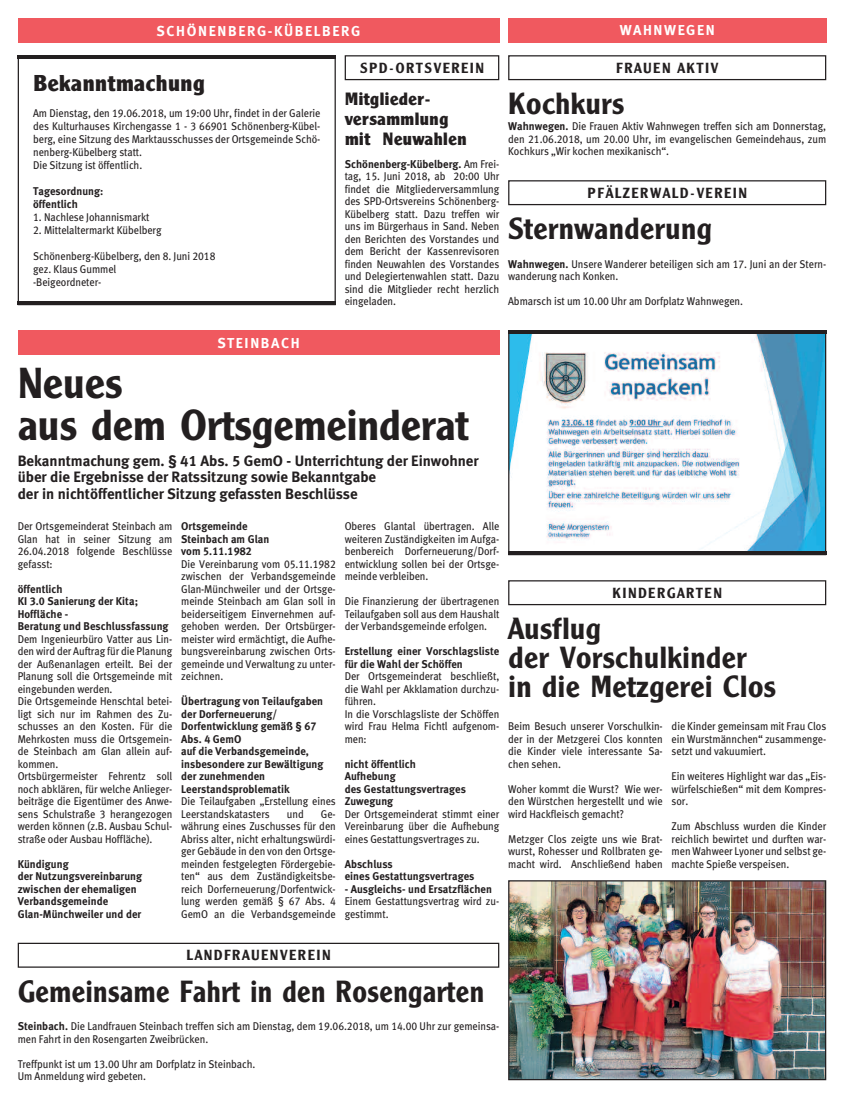
<style>
.page{position:relative;width:844px;height:1102px;background:#fff}
.page>*{position:absolute;margin:0;border:0;box-sizing:border-box;transform-origin:0 0}
.t1{font:600 42.5px/42.5px "M Clearface Gothic";color:#231f20}
.t2{font:600 30px/28.8px "M Clearface Gothic";letter-spacing:.01em;color:#231f20}
.t3{font:600 30px "M Clearface Gothic";letter-spacing:.01em;color:#231f20;scale:.95 1}
.t4{font:700 22.5px "M Clearface Gothic";letter-spacing:.01em;color:#231f20}
.t5{font:700 17.5px/20px "M Clearface Gothic";letter-spacing:.01em;color:#231f20}
.t6{font:15px/16.2px "Meta Bold LF";color:#231f20}
.t7{font:600 14.38px "M Clearface Gothic";letter-spacing:.115em;color:#231f20}
.t8{font:14.38px "Meta Bold LF";letter-spacing:.11em;color:#fff}
.t9{font:11.25px/12.5px "Meta Book LF";letter-spacing:-.005em;color:#231f20;text-align:justify;scale:.92 1}
.t10{font:11.25px/12.5px "Meta Bold LF";letter-spacing:.005em;color:#231f20;scale:.96 1}
.s1{font-family:"Meta Book LF"}
.s2{font-family:"Meta Bold LF"}
</style>
<div class="page">
<div style="left:18px;top:330px;width:481px;height:25px;background:#f0595f"></div>
<div style="left:18px;top:18px;width:481px;height:25px;background:#f0595f"></div>
<div style="left:345px;top:55px;width:154px;height:25px;border:1px solid #231f20"></div>
<hr style="left:18px;top:302px;width:318px;height:3px;background:#231f20">
<hr style="left:18px;top:55px;width:318px;height:4px;background:#231f20">
<div style="left:18px;top:943px;width:481px;height:25px;border:1px solid #231f20"></div>
<div style="left:508px;top:18px;width:318px;height:25px;background:#f0595f"></div>
<div style="left:508px;top:55px;width:318px;height:25px;border:1px solid #231f20"></div>
<div style="left:508px;top:580px;width:318px;height:25px;border:1px solid #231f20"></div>
<img style="left:510px;top:882px;width:314px;height:196px">
<div style="left:508px;top:880px;width:318px;height:200px;border:1px solid #231f20"></div>
<div style="left:508px;top:180px;width:318px;height:25px;border:1px solid #231f20"></div>
<img style="left:510px;top:334px;width:314px;height:218px">
<hr style="left:508px;top:330px;width:318px;height:4px;background:#231f20">
<hr style="left:508px;top:552px;width:318px;height:3px;background:#231f20">
<p class="t8" style="left:157px;top:25px;width:205px">SCHÖNENBERG-KÜBELBERG</p>
<h3 class="t4" style="left:33px;top:75px;width:173px">Bekanntmachung</h3>
<p class="t9" style="left:33px;top:108px;width:314px;line-height:13px;text-align:left">Am Dienstag, den 19.06.2018, um 19:00 Uhr, findet in der Galerie des Kulturhauses Kirchengasse 1 - 3 66901 Schönenberg-Kübel&shy;berg, eine Sitzung des Marktausschusses der Ortsgemeinde Schö&shy;nenberg-Kübelberg statt.<br>Die Sitzung ist öffentlich.</p>
<p class="t10" style="left:33px;top:186px;width:75px;line-height:13px">Tagesordnung: öffentlich</p>
<p class="t9" style="left:33px;top:212px;width:128px">1. Nachlese Johannismarkt</p>
<p class="t9" style="left:33px;top:225px;width:141px">2. Mittelaltermarkt Kübelberg</p>
<p class="t9" style="left:33px;top:251px;width:200px;line-height:13px;text-align:left">Schönenberg-Kübelberg, den 8. Juni 2018 gez. Klaus Gummel<br>-Beigeordneter-</p>
<p class="t7" style="left:360px;top:63px;width:125px">SPD-ORTSVEREIN</p>
<h3 class="t5" style="left:345px;top:91px;width:123px">Mitglieder&shy;versammlung mit Neuwahlen</h3>
<p class="t10" style="left:345px;top:159px;width:162px">Schönenberg-Kübelberg. <span class="s1">Am Frei-</span></p>
<p class="t9" style="left:345px;top:171px;width:170px">tag, 15. Juni 2018, ab 20:00 Uhr findet die Mitgliederversammlung des SPD-Ortsvereins Schönenberg-Kübelberg statt. Dazu treffen wir uns im Bürgerhaus in Sand. Neben den Berichten des Vorstandes und dem Bericht der Kassenrevisoren finden Neuwahlen des Vorstandes und Delegiertenwahlen statt. Dazu sind die Mitglieder recht herzlich eingeladen.</p>
<p class="t8" style="left:620px;top:25px;width:97px">WAHNWEGEN</p>
<p class="t7" style="left:616px;top:63px;width:103px">FRAUEN AKTIV</p>
<h2 class="t2" style="left:508px;top:92px;width:117px">Kochkurs</h2>
<p class="t9" style="left:508px;top:121px;width:347px"><span class="s2">Wahnwegen.</span> Die Frauen Aktiv Wahnwegen treffen sich am Donnerstag, den 21.06.2018, um 20.00 Uhr, im evangelischen Gemeindehaus, zum Kochkurs „Wir kochen mexikanisch“.</p>
<p class="t7" style="left:588px;top:188px;width:161px">PFÄLZERWALD-VEREIN</p>
<h2 class="t2" style="left:508px;top:217px;width:205px">Sternwanderung</h2>
<p class="t9" style="left:508px;top:259px;width:347px"><span class="s2">Wahnwegen.</span> Unsere Wanderer beteiligen sich am 17. Juni an der Stern&shy;wanderung nach Konken.</p>
<p class="t9" style="left:508px;top:296px;width:257px">Abmarsch ist um 10.00 Uhr am Dorfplatz Wahnwegen.</p>
<p class="t8" style="left:217px;top:338px;width:84px">STEINBACH</p>
<h1 class="t1" style="left:18px;top:365px;width:452px">Neues<br>aus dem Ortsgemeinderat</h1>
<h3 class="t6" style="left:18px;top:454px;width:462px">Bekanntmachung gem. § 41 Abs. 5 GemO - Unterrichtung der Einwohner über die Ergebnisse der Ratssitzung sowie Bekanntgabe<br>der in nichtöffentlicher Sitzung gefassten Beschlüsse</h3>
<p class="t9" style="left:18px;top:521px;width:170px">Der Ortsgemeinderat Steinbach am Glan hat in seiner Sitzung am 26.04.2018 folgende Beschlüsse gefasst:</p>
<p class="t10" style="left:18px;top:584px;width:159px">öffentlich<br>KI 3.0 Sanierung der Kita;<br>Hoffläche -<br>Beratung und Beschlussfassung</p>
<p class="t9" style="left:18px;top:634px;width:170px;text-align:left">Dem Ingenieurbüro Vatter aus Lin&shy;den wird der Auftrag für die Planung der Außenanlagen erteilt. Bei der<br>Planung soll die Ortsgemeinde mit eingebunden werden.<br>Die Ortsgemeinde Henschtal betei&shy;ligt sich nur im Rahmen des Zu&shy;schusses an den Kosten. Für die<br>Mehrkosten muss die Ortsgemein&shy;de Steinbach am Glan allein auf&shy;kommen.<br>Ortsbürgermeister Fehrentz soll noch abklären, für welche Anlieger&shy;beiträge die Eigentümer des Anwe&shy;sens Schulstraße 3 herangezogen werden können (z.B. Ausbau Schul&shy;straße oder Ausbau Hoffläche).</p>
<p class="t10" style="left:18px;top:859px;width:131px">Kündigung<br>der Nutzungsvereinbarung zwischen der ehemaligen<br>Verbandsgemeinde<br>Glan-Münchweiler und der</p>
<p class="t10" style="left:181px;top:521px;width:93px">Ortsgemeinde<br>Steinbach am Glan vom 5.11.1982</p>
<p class="t9" style="left:181px;top:559px;width:170px">Die Vereinbarung vom 05.11.1982 zwischen der Verbandsgemeinde Glan-Münchweiler und der Ortsge&shy;meinde Steinbach am Glan soll in beiderseitigem Einvernehmen auf&shy;gehoben werden. Der Ortsbürger&shy;meister wird ermächtigt, die Aufhe&shy;bungsvereinbarung zwischen Orts&shy;gemeinde und Verwaltung zu unter&shy;zeichnen.</p>
<p class="t10" style="left:181px;top:696px;width:150px">Übertragung von Teilaufgaben der Dorferneuerung/<br>Dorfentwicklung gemäß § 67<br>Abs. 4 GemO<br>auf die Verbandsgemeinde, insbesondere zur Bewältigung der zunehmenden<br>Leerstandsproblematik</p>
<p class="t9" style="left:181px;top:796px;width:170px">Die Teilaufgaben „Erstellung eines<br>Leerstandskatasters</p>
<p class="t9" style="left:345px;top:521px;width:170px">Oberes Glantal übertragen. Alle weiteren Zuständigkeiten im Aufga&shy;benbereich Dorferneuerung/Dorf&shy;entwicklung sollen bei der Ortsge&shy;meinde verbleiben.</p>
<p class="t9" style="left:345px;top:596px;width:170px">Die Finanzierung der übertragenen Teilaufgaben soll aus dem Haushalt der Verbandsgemeinde erfolgen.</p>
<p class="t10" style="left:345px;top:646px;width:163px">Erstellung einer Vorschlagsliste für die Wahl der Schöffen</p>
<p class="t9" style="left:345px;top:671px;width:170px;text-align:left">Der Ortsgemeinderat beschließt, die Wahl per Akklamation durchzu&shy;führen.<br>In die Vorschlagsliste der Schöffen wird Frau Helma Fichtl aufgenom&shy;men:</p>
<p class="t10" style="left:345px;top:759px;width:128px">nicht öffentlich<br>Aufhebung<br>des Gestattungsvertrages<br>Zuwegung</p>
<p class="t9" style="left:345px;top:809px;width:170px">Der Ortsgemeinderat stimmt einer Vereinbarung über die Aufhebung eines Gestattungsvertrages zu.</p>
<p class="t10" style="left:345px;top:859px;width:137px">Abschluss<br>eines Gestattungsvertrages</p>
<p class="t10" style="left:345px;top:884px;width:155px">- Ausgleichs- und Ersatzflächen</p>
<p class="t9" style="left:345px;top:896px;width:169px">Einem Gestattungsvertrag wird zu&shy;gestimmt.</p>
<p class="t9" style="left:287px;top:809px;width:20px">und</p>
<p class="t9" style="left:181px;top:809px;width:170px;text-indent:140px">Ge&shy;währung eines Zuschusses für den Abriss alter, nicht erhaltungswürdi&shy;ger Gebäude in den von den Ortsge&shy;meinden festgelegten Fördergebie&shy;ten“ aus dem Zuständigkeitsbe&shy;reich Dorferneuerung/Dorfentwick&shy;lung werden gemäß § 67 Abs. 4<br>GemO an die Verbandsgemeinde</p>
<p class="t7" style="left:613px;top:588px;width:111px">KINDERGARTEN</p>
<h2 class="t2" style="left:508px;top:617px;width:269px">Ausflug<br>der Vorschulkinder in die Metzgerei Clos</h2>
<p class="t9" style="left:508px;top:721px;width:170px">Beim Besuch unserer Vorschulkin&shy;der in der Metzgerei Clos konnten die Kinder viele interessante Sa&shy;chen sehen.</p>
<p class="t9" style="left:508px;top:784px;width:170px">Woher kommt die Wurst? Wie wer&shy;den Würstchen hergestellt und wie wird Hackfleisch gemacht?</p>
<p class="t9" style="left:508px;top:834px;width:170px">Metzger Clos zeigte uns wie Brat&shy;wurst, Rohesser und Rollbraten ge&shy;macht wird. Anschließend haben</p>
<p class="t9" style="left:672px;top:721px;width:170px">die Kinder gemeinsam mit Frau Clos ein Wurstmännchen“ zusammenge&shy;setzt und vakuumiert.</p>
<p class="t9" style="left:672px;top:771px;width:169px">Ein weiteres Highlight war das „Eis&shy;würfelschießen“ mit dem Kompres&shy;sor.</p>
<p class="t9" style="left:672px;top:821px;width:170px">Zum Abschluss wurden die Kinder reichlich bewirtet und durften war&shy;men Wahweer Lyoner und selbst ge&shy;machte Spieße verspeisen.</p>
<p class="t7" style="left:187px;top:950px;width:145px">LANDFRAUENVEREIN</p>
<h2 class="t3" style="left:18px;top:980px;width:492px">Gemeinsame Fahrt in den Rosengarten</h2>
<p class="t9" style="left:18px;top:1021px;width:525px"><span class="s2">Steinbach.</span> Die Landfrauen Steinbach treffen sich am Dienstag, dem 19.06.2018, um 14.00 Uhr zur gemeinsa&shy;men Fahrt in den Rosengarten Zweibrücken.</p>
<p class="t9" style="left:18px;top:1059px;width:260px">Treffpunkt ist um 13.00 Uhr am Dorfplatz in Steinbach.<br>Um Anmeldung wird gebeten.</p>
</div>
